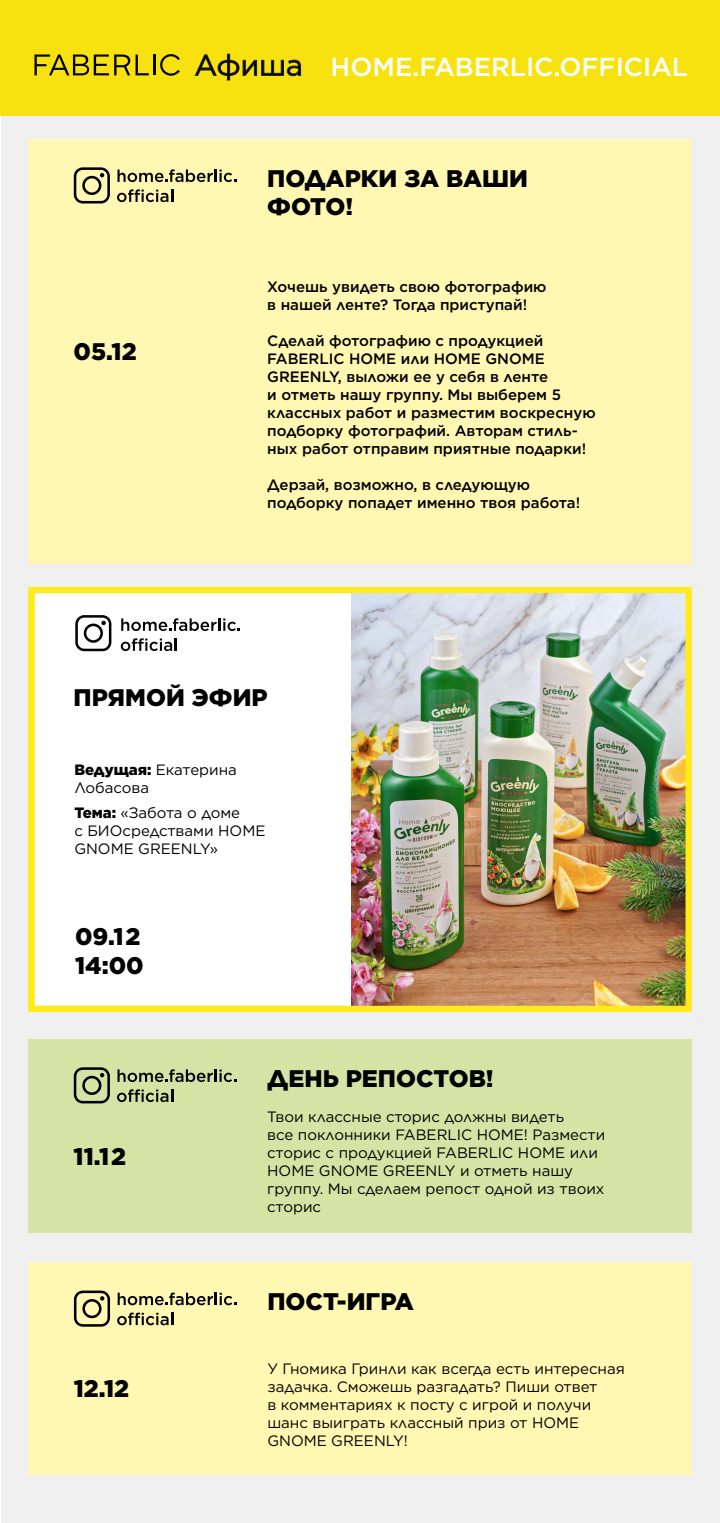
<style>
.page{position:relative;width:720px;height:1523px;background:#fff}
.page>*{position:absolute;margin:0;border:0;box-sizing:border-box;transform-origin:0 0}
.t1{font:500 26px "Gotham";color:#fff}
.t2{font:900 24px/28.8px "Gotham";color:#000}
.t3{font:15px/18px "Gotham";color:#000}
.t4{font:500 15px/18px "Gotham";color:#000}
.s1{font-weight:900}
</style>
<div class="page">
<div style="left:1px;top:0;width:719px;height:1523px;background:#efefef"></div>
<div style="left:0;top:0;width:720px;height:116px;background:#f7e210"></div>
<svg style="left:136px;top:55px;width:13px;height:20px"></svg>
<hr style="left:154px;top:55px;width:2px;height:20px;background:#020203">
<svg style="left:34px;top:54px;width:96px;height:21px"></svg>
<svg style="left:160px;top:54px;width:20px;height:22px"></svg>
<svg style="left:195px;top:54px;width:106px;height:26px"></svg>
<div style="left:28px;top:139px;width:663px;height:425px;background:#fff7b2"></div>
<svg style="left:74px;top:167px;width:36px;height:36px"></svg>
<svg style="left:118px;top:169px;width:118px;height:13px"></svg>
<svg style="left:117px;top:189px;width:56px;height:13px"></svg>
<div style="left:28px;top:1039px;width:663px;height:193px;background:#d5e3a4"></div>
<svg style="left:74px;top:1067px;width:36px;height:36px"></svg>
<svg style="left:118px;top:1069px;width:118px;height:13px"></svg>
<svg style="left:117px;top:1089px;width:56px;height:13px"></svg>
<div style="left:28px;top:1262px;width:664px;height:212px;background:#fff7b2"></div>
<svg style="left:74px;top:1290px;width:36px;height:36px"></svg>
<svg style="left:118px;top:1292px;width:118px;height:13px"></svg>
<svg style="left:117px;top:1312px;width:56px;height:13px"></svg>
<div style="left:28px;top:587px;width:664px;height:425px;background:#fff"></div>
<svg style="left:75px;top:615px;width:36px;height:36px"></svg>
<svg style="left:121px;top:618px;width:119px;height:13px"></svg>
<svg style="left:121px;top:638px;width:56px;height:13px"></svg>
<img style="left:352px;top:594px;width:333px;height:411px">
<div style="left:28px;top:587px;width:664px;height:425px;border:6px solid #feeb17"></div>
<h1 class="t1" style="left:331px;top:50px;width:359px">HOME.FABERLIC.OFFICIAL</h1>
<h2 class="t2" style="left:74px;top:337px;width:65px">05.12</h2>
<h2 class="t2" style="left:267px;top:163px;width:262px">ПОДАРКИ ЗА ВАШИ<br>ФОТО!</h2>
<p class="t4" style="left:267px;top:277px;width:281px">Хочешь увидеть свою фотографию в нашей ленте? Тогда приступай!</p>
<p class="t4" style="left:267px;top:331px;width:330px">Сделай фотографию с продукцией FABERLIC HOME или HOME GNOME GREENLY, выложи ее у себя в ленте<br>и отметь нашу группу. Мы выберем 5 классных работ и разместим воскресную подборку фотографий. Авторам стиль&shy;ных работ отправим приятные подарки!</p>
<p class="t4" style="left:267px;top:475px;width:315px">Дерзай, возможно, в следующую подборку попадет именно твоя работа!</p>
<h2 class="t2" style="left:74px;top:683px;width:196px">ПРЯМОЙ ЭФИР</h2>
<p class="t3" style="left:74px;top:760px;width:164px"><span class="s1">Ведущая:</span> Екатерина<br>Лобасова</p>
<p class="t3" style="left:74px;top:803px;width:193px"><span class="s1">Тема:</span> «Забота о доме<br>с БИОсредствами HOME<br>GNOME GREENLY»</p>
<h2 class="t2" style="left:75px;top:922px;width:70px">09.12<br>14:00</h2>
<h2 class="t2" style="left:74px;top:1142px;width:54px">11.12</h2>
<h2 class="t2" style="left:74px;top:1373px;width:57px">12.12</h2>
<h2 class="t2" style="left:267px;top:1063px;width:228px">ДЕНЬ РЕПОСТОВ!</h2>
<p class="t3" style="left:267px;top:1107px;width:340px">Твои классные сторис должны видеть<br>все поклонники FABERLIC HOME! Размести сторис с продукцией FABERLIC HOME или<br>HOME GNOME GREENLY и отметь нашу группу. Мы сделаем репост одной из твоих сторис</p>
<h2 class="t2" style="left:267px;top:1286px;width:148px">ПОСТ-ИГРА</h2>
<p class="t3" style="left:267px;top:1359px;width:359px">У Гномика Гринли как всегда есть интересная задачка. Сможешь разгадать? Пиши ответ<br>в комментариях к посту с игрой и получи шанс выиграть классный приз от HOME GNOME GREENLY!</p>
</div>
